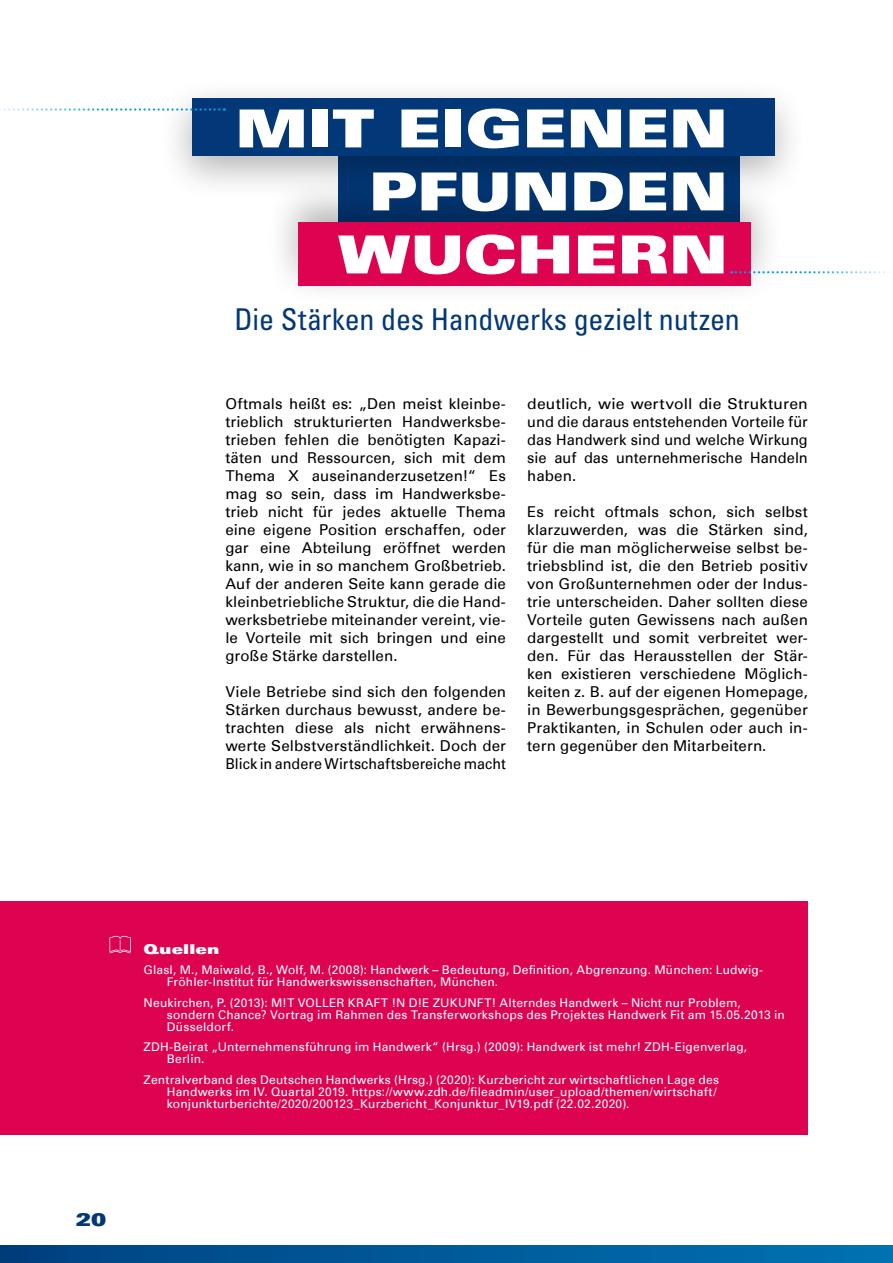
<style>
.page{position:relative;width:893px;height:1263px;background:#fff}
.page>*{position:absolute;margin:0;border:0;box-sizing:border-box;transform-origin:0 0}
.t1{font:900 expanded 52.5px/63px "Univers";letter-spacing:-.005em;color:#fff;text-align:right}
.t2{font:condensed 30px "Univers";letter-spacing:-.005em;color:#033878}
.t3{font:900 expanded 18px "Univers";color:#033878}
.t4{font:15px/18px "Univers";letter-spacing:.005em;color:#000;text-align:justify}
.t5{font:15px/18px "Univers";letter-spacing:.005em;color:#000;text-align:justify;scale:1.04 1}
.t6{font:900 expanded 13.5px "Univers";letter-spacing:.015em;color:#fff}
.t7{font:12px/12px "Univers";letter-spacing:.02em;color:#fff}
</style>
<div class="page">
<div style="left:0;top:1246px;width:893px;height:17px;background:linear-gradient(to right,#004080,#0073b3)"></div>
<div style="left:265px;top:175px;width:520px;height:131px;background:#000;opacity:.3"></div>
<div style="left:298px;top:222px;width:453px;height:63px;background:#de0351"></div>
<div style="left:158px;top:77px;width:650px;height:125px;background:#000;opacity:.3"></div>
<div style="left:192px;top:98px;width:582px;height:57px;background:#033878"></div>
<svg style="left:0;top:108px;width:225px;height:3px"></svg>
<svg style="left:731px;top:271px;width:158px;height:2px"></svg>
<div style="left:0;top:901px;width:808px;height:234px;background:#de0351"></div>
<svg style="left:109px;top:936px;width:22px;height:17px"></svg>
<h1 class="t1" style="left:235px;top:97px;width:494px">MIT EIGENEN<br>PFUNDEN<br>WUCHERN</h1>
<h2 class="t2" style="left:234px;top:301px;width:507px">Die Stärken des Handwerks gezielt nutzen</h2>
<p class="t4" style="left:225px;top:395px;width:282px">Oftmals heißt es: „Den meist kleinbe&shy;trieblich strukturierten Handwerksbe&shy;trieben fehlen die benötigten Kapazi&shy;täten und Ressourcen, sich mit dem Thema X auseinanderzusetzen!“ Es mag so sein, dass im Handwerksbe&shy;trieb nicht für jedes aktuelle Thema eine eigene Position erschaffen, oder gar eine Abteilung eröffnet werden kann, wie in so manchem Großbetrieb.<br>Auf der anderen Seite kann gerade die kleinbetriebliche Struktur, die die Hand&shy;werksbetriebe miteinander vereint, vie&shy;le Vorteile mit sich bringen und eine große Stärke darstellen.</p>
<p class="t4" style="left:225px;top:683px;width:282px">Viele Betriebe sind sich den folgenden Stärken durchaus bewusst, andere be&shy;trachten diese als nicht erwähnens&shy;werte Selbstverständlichkeit. Doch der Blick in andere Wirtschaftsbereiche macht</p>
<p class="t5" style="left:527px;top:395px;width:271px">deutlich, wie wertvoll die Strukturen und die daraus entstehenden Vorteile für das Handwerk sind und welche Wirkung sie auf das unternehmerische Handeln haben.</p>
<p class="t4" style="left:527px;top:503px;width:282px">Es reicht oftmals schon, sich selbst klarzuwerden, was die Stärken sind, für die man möglicherweise selbst be&shy;triebsblind ist, die den Betrieb positiv von Großunternehmen oder der Indus&shy;trie unterscheiden. Daher sollten diese Vorteile guten Gewissens nach außen dargestellt und somit verbreitet wer&shy;den. Für das Herausstellen der Stär&shy;ken existieren verschiedene Möglich&shy;keiten z. B. auf der eigenen Homepage, in Bewerbungsgesprächen, gegenüber Praktikanten, in Schulen oder auch in&shy;tern gegenüber den Mitarbeitern.</p>
<p class="t6" style="left:144px;top:941px;width:78px">Quellen</p>
<p class="t7" style="left:167px;top:964px;width:598px;text-indent:-23px">Glasl, M., Maiwald, B., Wolf, M. (2008): Handwerk – Bedeutung, Definition, Abgrenzung. München: Ludwig-<br>Fröhler-Institut für Handwerkswissenschaften, München.</p>
<p class="t7" style="left:167px;top:997px;width:619px;text-indent:-23px">Neukirchen, P. (2013): M!T VOLLER KRAFT !N D!E ZUKUNFT! Alterndes Handwerk – Nicht nur Problem, sondern Chance? Vortrag im Rahmen des Transferworkshops des Projektes Handwerk Fit am 15.05.2013 in<br>Düsseldorf.</p>
<p class="t7" style="left:167px;top:1041px;width:582px;text-indent:-23px">ZDH-Beirat „Unternehmensführung im Handwerk“ (Hrsg.) (2009): Handwerk ist mehr! ZDH-Eigenverlag,<br>Berlin.</p>
<p class="t7" style="left:167px;top:1074px;width:554px;text-indent:-23px">Zentralverband des Deutschen Handwerks (Hrsg.) (2020): Kurzbericht zur wirtschaftlichen Lage des<br>Handwerks im IV. Quartal 2019. https://www.zdh.de/fileadmin/user_upload/themen/wirtschaft/ konjunkturberichte/2020/200123_Kurzbericht_Konjunktur_IV19.pdf (22.02.2020).</p>
<p class="t3" style="left:76px;top:1208px;width:32px">20</p>
</div>
